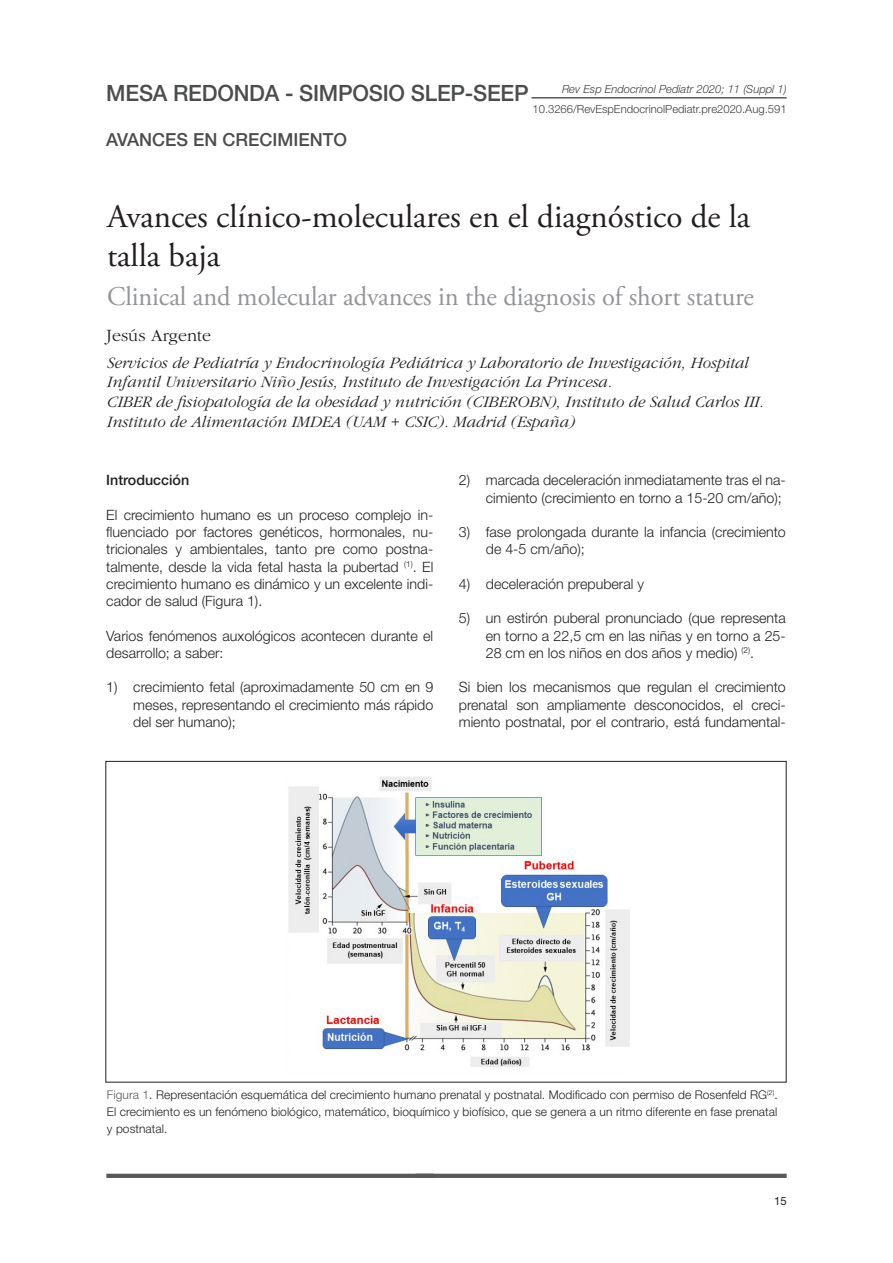
<style>
.page{position:relative;width:893px;height:1263px;background:#fff}
.page>*{position:absolute;margin:0;border:0;box-sizing:border-box;transform-origin:0 0}
.t1{font:33px/39.6px "Adobe Garamond Pro";color:#231f20}
.t2{font:27px "Adobe Garamond Pro";letter-spacing:-.005em;color:#939598}
.t3{font:500 22.5px "Helvetica Neue LT Pro";letter-spacing:-.01em;color:#4b4c4d}
.t4{font:500 18px "Helvetica Neue LT Pro";color:#4b4c4d}
.t5{font:300 18px "Garamond";color:#231f20}
.t6{font:italic 300 16.5px/19.8px "Garamond";color:#231f20}
.t7{font:300 14.25px/17.2px "Helvetica Neue LT Pro";color:#231f20;text-align:justify}
.t8{font:500 14.25px "Helvetica Neue LT Pro";color:#231f20}
.t9{font:300 12px/17.2px "Helvetica Neue LT Pro";letter-spacing:.005em;color:#231f20;text-align:justify}
.t10{font:11.4px "Helvetica Neue LT Pro";color:#231f20}
.t11{font:300 11.25px "Helvetica Neue LT Pro";color:#3e3e3f}
.t12{font:italic 300 11.25px "Helvetica Neue LT Pro";color:#3e3e3f}
.s1{color:#57585a}
</style>
<div class="page">
<hr style="left:106px;top:1174px;width:328px;height:4px;background:#57585a">
<hr style="left:416px;top:1174px;width:371px;height:4px;background:#57585a">
<hr style="left:531px;top:97px;width:256px;height:2px;background:#57585a">
<img style="left:288px;top:776px;width:342px;height:291px">
<p class="t12" style="left:562px;top:82px;width:226px">Rev Esp Endocrinol Pediatr 2020; 11 (Suppl 1)</p>
<h3 class="t3" style="left:106px;top:80px;width:424px">MESA REDONDA - SIMPOSIO SLEP-SEEP</h3>
<p class="t4" style="left:106px;top:129px;width:242px">AVANCES EN CRECIMIENTO</p>
<p class="t11" style="left:532px;top:102px;width:256px">10.3266/RevEspEndocrinolPediatr.pre2020.Aug.591</p>
<h1 class="t1" style="left:107px;top:198px;width:645px">Avances clínico-moleculares en el diagnóstico de la talla baja</h1>
<h2 class="t2" style="left:107px;top:280px;width:648px">Clinical and molecular advances in the diagnosis of short stature</h2>
<p class="t5" style="left:106px;top:326px;width:106px">Jesús Argente</p>
<p class="t6" style="left:106px;top:353px;width:658px">Servicios de Pediatría y Endocrinología Pediátrica y Laboratorio de Investigación, Hospital Infantil Universitario Niño Jesús, Instituto de Investigación La Princesa.<br>CIBER de fisiopatología de la obesidad y nutrición (CIBEROBN), Instituto de Salud Carlos III.<br>Instituto de Alimentación IMDEA (UAM + CSIC). Madrid (España)</p>
<p class="t8" style="left:106px;top:472px;width:84px">Introducción</p>
<p class="t7" style="left:106px;top:506px;width:328px">El crecimiento humano es un proceso complejo in&shy;fluenciado por factores genéticos, hormonales, nu&shy;tricionales y ambientales, tanto pre como postna&shy;talmente, desde la vida fetal hasta la pubertad <sup>(1)</sup>. El crecimiento humano es dinámico y un excelente indi&shy;cador de salud (Figura 1).</p>
<p class="t7" style="left:106px;top:627px;width:328px">Varios fenómenos auxológicos acontecen durante el desarrollo; a saber:</p>
<p class="t7" style="left:133px;top:678px;width:302px;text-indent:-27px">1) crecimiento fetal (aproximadamente 50 cm en 9 meses, representando el crecimiento más rápido del ser humano);</p>
<p class="t7" style="left:459px;top:471px;width:329px;text-align:right">2) marcada deceleración inmediatamente tras el na&shy;cimiento (crecimiento en torno a 15-20 cm/año);</p>
<p class="t7" style="left:486px;top:523px;width:302px;text-indent:-27px">3) fase prolongada durante la infancia (crecimiento de 4-5 cm/año);</p>
<p class="t7" style="left:459px;top:575px;width:187px">4) deceleración prepuberal y</p>
<p class="t7" style="left:486px;top:609px;width:302px;text-indent:-27px">5) un estirón puberal pronunciado (que representa en torno a 22,5 cm en las niñas y en torno a 25- 28 cm en los niños en dos años y medio) <sup>(2)</sup>.</p>
<p class="t7" style="left:459px;top:678px;width:328px">Si bien los mecanismos que regulan el crecimiento prenatal son ampliamente desconocidos, el creci&shy;miento postnatal, por el contrario, está fundamental-</p>
<p class="t9" style="left:107px;top:1085px;width:672px"><span class="s1">Figura 1</span>. Representación esquemática del crecimiento humano prenatal y postnatal. Modificado con permiso de Rosenfeld RG<sup>(2)</sup>.<br>El crecimiento es un fenómeno biológico, matemático, bioquímico y biofísico, que se genera a un ritmo diferente en fase prenatal y postnatal.</p>
<p class="t10" style="left:774px;top:1194px;width:14px">15</p>
</div>
